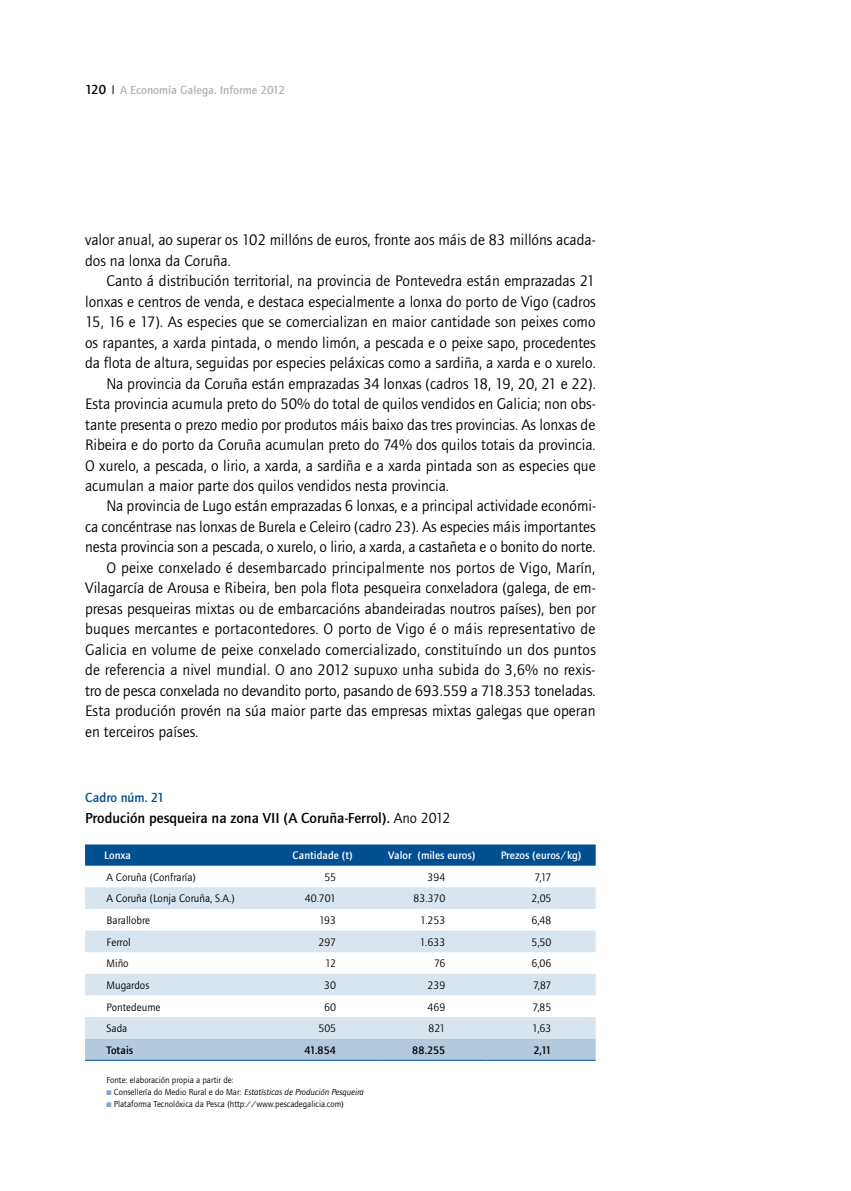
<style>
.page{position:relative;width:851px;height:1191px;background:#fff}
.page>*{position:absolute;margin:0;border:0;box-sizing:border-box;transform-origin:0 0}
.t1{font:15.75px/20.4px "Foundry Journal";color:#000}
.t2{font:500 15px "Foundry Journal";color:#000}
.t3{font:500 13.5px "Foundry Journal";color:#004f90}
.t4{font:500 12px "Foundry Journal";color:#b1b2b3}
.t5{font:11.25px "Foundry Journal";color:#000}
.t6{font:500 11.25px "Foundry Journal";color:#fff}
.t7{font:500 11.25px "Foundry Journal";color:#000}
.t8{font:9px "Foundry Journal";color:#000}
.t9{font:italic 9px "Foundry Journal";color:#000}
.s1{font-size:13.5px;color:#000}
.s2{font-weight:400}
.s3{color:#80a7c8}
.s4{font-style:normal}
</style>
<div class="page">
<div style="left:85px;top:844px;width:510px;height:21px;background:#004f90"></div>
<svg style="left:85px;top:887px;width:510px;height:151px;fill:#d9e5ee"></svg>
<svg style="left:85px;top:1038px;width:510px;height:22px;background:#b3cade"></svg>
<hr style="left:85px;top:1060px;width:183px;height:1px;background:#004f90">
<hr style="left:268px;top:1060px;width:109px;height:1px;background:#004f90">
<hr style="left:377px;top:1060px;width:109px;height:1px;background:#004f90">
<hr style="left:486px;top:1060px;width:109px;height:1px;background:#004f90">
<p class="t4" style="left:85px;top:83px;width:201px"><span class="s1">120</span> A Economía Galega. Informe 2012</p>
<p class="t1" style="left:85px;top:230px;width:512px">valor anual, ao superar os 102 millóns de euros, fronte aos máis de 83 millóns acada&shy;dos na lonxa da Coruña.</p>
<p class="t1" style="left:106px;top:271px;width:490px">Canto á distribución territorial, na provincia de Pontevedra están emprazadas 21</p>
<p class="t1" style="left:85px;top:292px;width:512px">lonxas e centros de venda, e destaca especialmente a lonxa do porto de Vigo (cadros</p>
<p class="t1" style="left:85px;top:312px;width:512px">15, 16 e 17). As especies que se comercializan en maior cantidade son peixes como</p>
<p class="t1" style="left:85px;top:332px;width:512px">os rapantes, a xarda pintada, o mendo limón, a pescada e o peixe sapo, procedentes</p>
<p class="t1" style="left:85px;top:353px;width:512px">da flota de altura, seguidas por especies peláxicas como a sardiña, a xarda e o xurelo.</p>
<p class="t1" style="left:106px;top:373px;width:491px">Na provincia da Coruña están emprazadas 34 lonxas (cadros 18, 19, 20, 21 e 22).</p>
<p class="t1" style="left:85px;top:394px;width:512px">Esta provincia acumula preto do 50% do total de quilos vendidos en Galicia; non obs-</p>
<p class="t1" style="left:85px;top:414px;width:511px">tante presenta o prezo medio por produtos máis baixo das tres provincias. As lonxas de</p>
<p class="t1" style="left:85px;top:435px;width:512px">Ribeira e do porto da Coruña acumulan preto do 74% dos quilos totais da provincia.</p>
<p class="t1" style="left:85px;top:455px;width:512px">O xurelo, a pescada, o lirio, a xarda, a sardiña e a xarda pintada son as especies que</p>
<p class="t1" style="left:85px;top:476px;width:365px">acumulan a maior parte dos quilos vendidos nesta provincia.</p>
<p class="t1" style="left:106px;top:496px;width:491px">Na provincia de Lugo están emprazadas 6 lonxas, e a principal actividade económi-</p>
<p class="t1" style="left:85px;top:517px;width:512px">ca concéntrase nas lonxas de Burela e Celeiro (cadro 23). As especies máis importantes</p>
<p class="t1" style="left:85px;top:537px;width:512px">nesta provincia son a pescada, o xurelo, o lirio, a xarda, a castañeta e o bonito do norte.</p>
<p class="t1" style="left:106px;top:558px;width:490px">O peixe conxelado é desembarcado principalmente nos portos de Vigo, Marín,</p>
<p class="t1" style="left:85px;top:578px;width:512px">Vilagarcía de Arousa e Ribeira, ben pola flota pesqueira conxeladora (galega, de em-</p>
<p class="t1" style="left:85px;top:598px;width:512px">presas pesqueiras mixtas ou de embarcacións abandeiradas noutros países), ben por</p>
<p class="t1" style="left:85px;top:619px;width:511px">buques mercantes e portacontedores. O porto de Vigo é o máis representativo de</p>
<p class="t1" style="left:85px;top:639px;width:512px">Galicia en volume de peixe conxelado comercializado, constituíndo un dos puntos</p>
<p class="t1" style="left:85px;top:660px;width:512px">de referencia a nivel mundial. O ano 2012 supuxo unha subida do 3,6% no rexis-</p>
<p class="t1" style="left:85px;top:680px;width:512px">tro de pesca conxelada no devandito porto, pasando de 693.559 a 718.353 toneladas.</p>
<p class="t1" style="left:85px;top:701px;width:512px">Esta produción provén na súa maior parte das empresas mixtas galegas que operan</p>
<p class="t1" style="left:85px;top:721px;width:115px">en terceiros países.</p>
<p class="t3" style="left:85px;top:789px;width:81px">Cadro núm. 21</p>
<p class="t2" style="left:85px;top:810px;width:366px">Produción pesqueira na zona VII (A Coruña-Ferrol). <span class="s2">Ano 2012</span></p>
<p class="t6" style="left:104px;top:849px;width:28px">Lonxa</p>
<p class="t6" style="left:292px;top:849px;width:62px">Cantidade (t)</p>
<p class="t6" style="left:388px;top:849px;width:89px">Valor (miles euros)</p>
<p class="t6" style="left:500px;top:849px;width:82px">Prezos (euros/kg)</p>
<p class="t5" style="left:107px;top:871px;width:91px">A Coruña (Confraría)</p>
<p class="t5" style="left:324px;top:871px;width:13px">55</p>
<p class="t5" style="left:427px;top:871px;width:19px">394</p>
<p class="t5" style="left:534px;top:871px;width:19px">7,17</p>
<p class="t5" style="left:107px;top:892px;width:129px">A Coruña (Lonja Coruña, S.A.)</p>
<p class="t5" style="left:305px;top:892px;width:33px">40.701</p>
<p class="t5" style="left:413px;top:892px;width:33px">83.370</p>
<p class="t5" style="left:531px;top:892px;width:21px">2,05</p>
<p class="t5" style="left:107px;top:914px;width:45px">Barallobre</p>
<p class="t5" style="left:319px;top:914px;width:19px">193</p>
<p class="t5" style="left:420px;top:914px;width:27px">1.253</p>
<p class="t5" style="left:531px;top:914px;width:22px">6,48</p>
<p class="t5" style="left:107px;top:935px;width:26px">Ferrol</p>
<p class="t5" style="left:318px;top:935px;width:19px">297</p>
<p class="t5" style="left:420px;top:935px;width:27px">1.633</p>
<p class="t5" style="left:531px;top:935px;width:22px">5,50</p>
<p class="t5" style="left:107px;top:957px;width:24px">Miño</p>
<p class="t5" style="left:325px;top:957px;width:12px">12</p>
<p class="t5" style="left:434px;top:957px;width:13px">76</p>
<p class="t5" style="left:531px;top:957px;width:22px">6,06</p>
<p class="t5" style="left:107px;top:979px;width:44px">Mugardos</p>
<p class="t5" style="left:324px;top:979px;width:13px">30</p>
<p class="t5" style="left:427px;top:979px;width:19px">239</p>
<p class="t5" style="left:533px;top:979px;width:20px">7,87</p>
<p class="t5" style="left:107px;top:1000px;width:55px">Pontedeume</p>
<p class="t5" style="left:324px;top:1000px;width:13px">60</p>
<p class="t5" style="left:427px;top:1000px;width:19px">469</p>
<p class="t5" style="left:532px;top:1000px;width:21px">7,85</p>
<p class="t5" style="left:107px;top:1022px;width:22px">Sada</p>
<p class="t5" style="left:318px;top:1022px;width:19px">505</p>
<p class="t5" style="left:428px;top:1022px;width:18px">821</p>
<p class="t5" style="left:532px;top:1022px;width:21px">1,63</p>
<p class="t7" style="left:107px;top:1043px;width:28px">Totais</p>
<p class="t7" style="left:304px;top:1043px;width:33px">41.854</p>
<p class="t7" style="left:412px;top:1043px;width:35px">88.255</p>
<p class="t7" style="left:533px;top:1043px;width:20px">2,11</p>
<p class="t8" style="left:106px;top:1074px;width:129px">Fonte: elaboración propia a partir de:</p>
<p class="t9" style="left:106px;top:1086px;width:259px"><span class="s3">■</span> <span class="s4">Consellería do Medio Rural e do Mar:</span> Estatísticas de Produción Pesqueira</p>
<p class="t8" style="left:106px;top:1098px;width:239px"><span class="s3">■</span> Plataforma Tecnolóxica da Pesca (http://www.pescadegalicia.com)</p>
</div>
